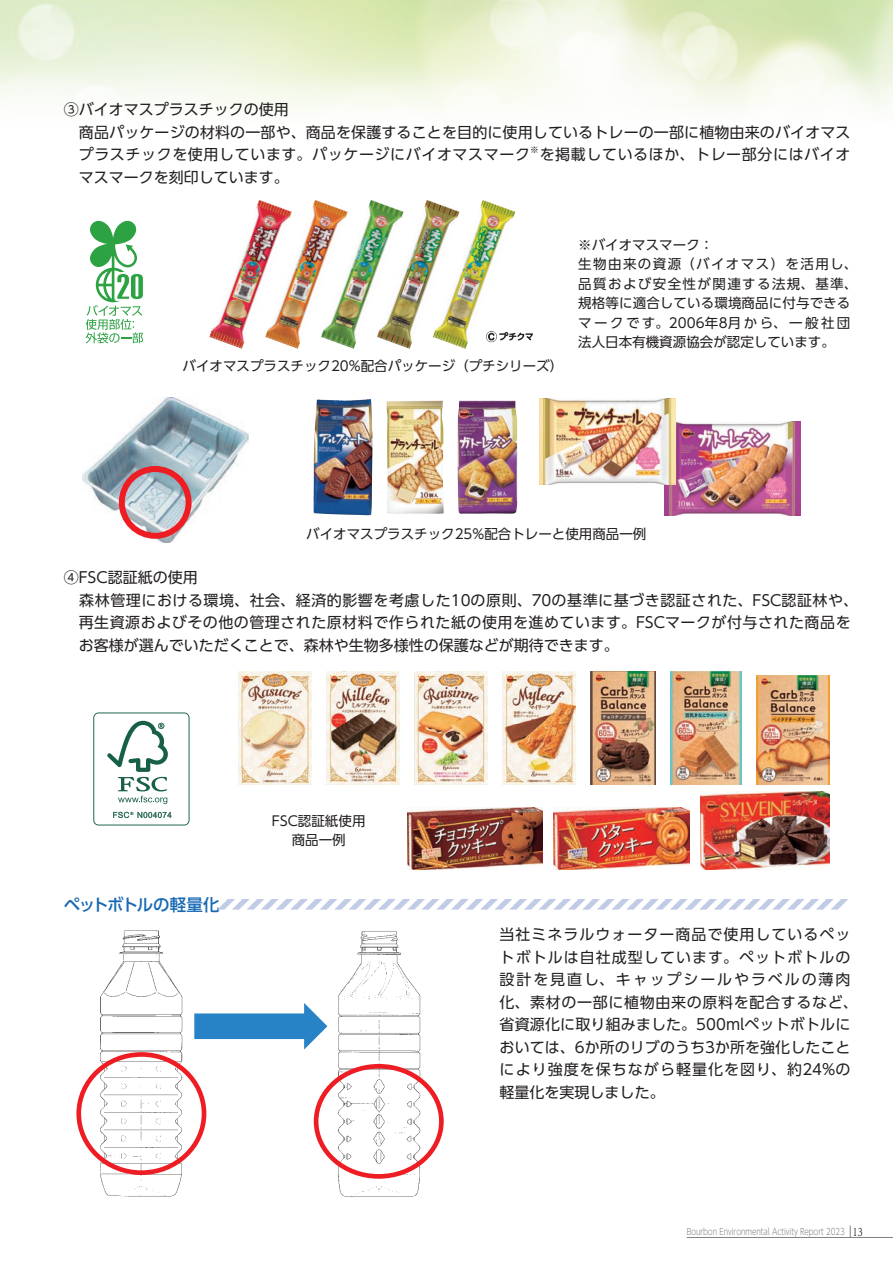
<style>
.page{position:relative;width:893px;height:1263px;background:#fff}
.page>*{position:absolute;margin:0;border:0;box-sizing:border-box;transform-origin:0 0}
.t1{font:15px/22.5px "UD Shin Go Pro";letter-spacing:.065em;color:#231f20}
.t2{font:15px "UD Shin Go Pro";letter-spacing:.035em;color:#231f20}
.t3{font:15px "UD Shin Go Pro";color:#231f20}
.t4{font:15px "UD Shin Go Pro";letter-spacing:.01em;color:#231f20}
.t5{font:13.5px/19.5px "UD Shin Go Pro";color:#231f20}
.t6{font:italic 500 12.3px "UD Shin Go Pro";color:#c1cbe6;scale:.67 1}
.t7{font:300 9px "UD Shin Go Pro";letter-spacing:-.01em;color:#808285;scale:.8 1}
.t8{font:8.7px "UD Shin Go Pro";color:#231f20}
.s1{font-style:normal;font-size:16.5px;color:#1768b4}
.s2{font-family:"UD Reimin Pro";font-weight:400;font-size:10.5px;color:#231f20}
</style>
<div class="page">
<hr style="left:687px;top:1237px;width:206px;height:1px;background:#808285">
<svg style="left:850px;top:1225px;width:1px;height:12px"></svg>
<svg style="left:86px;top:220px;width:58px;height:123px"></svg>
<img style="left:459px;top:200px;width:56px;height:149px">
<img style="left:209px;top:200px;width:56px;height:149px">
<img style="left:265px;top:200px;width:56px;height:149px">
<img style="left:321px;top:200px;width:56px;height:149px">
<img style="left:377px;top:200px;width:82px;height:149px">
<img style="left:386px;top:400px;width:58px;height:114px">
<img style="left:313px;top:399px;width:59px;height:116px">
<img style="left:458px;top:400px;width:59px;height:114px">
<img style="left:83px;top:397px;width:166px;height:146px">
<img style="left:664px;top:422px;width:136px;height:93px">
<img style="left:238px;top:672px;width:73px;height:113px">
<img style="left:590px;top:672px;width:66px;height:113px">
<img style="left:326px;top:672px;width:73px;height:113px">
<img style="left:671px;top:672px;width:70px;height:113px">
<img style="left:414px;top:672px;width:73px;height:113px">
<img style="left:756px;top:675px;width:73px;height:110px">
<img style="left:502px;top:672px;width:73px;height:113px">
<img style="left:407px;top:808px;width:135px;height:61px">
<img style="left:554px;top:808px;width:135px;height:61px">
<img style="left:700px;top:791px;width:129px;height:78px">
<svg style="left:93px;top:712px;width:97px;height:113px"></svg>
<div style="left:194px;top:1013px;width:113px;height:26px;background:#2783c5"></div>
<svg style="left:304px;top:1003px;width:23px;height:46px"></svg>
<div style="left:76px;top:1052px;width:130px;height:123px;border:5px solid #ee1d23;border-radius:50%"></div>
<div style="left:314px;top:1064px;width:130px;height:115px;border:5px solid #ee1d23;border-radius:50%"></div>
<img style="left:539px;top:398px;width:136px;height:86px">
<div style="left:119px;top:466px;width:73px;height:73px;border:6px solid #ee1d23;border-radius:50%"></div>
<img style="left:484px;top:328px;width:49px;height:16px">
<p class="t3" style="left:64px;top:97px;width:226px">③バイオマスプラスチックの使用</p>
<p class="t4" style="left:64px;top:120px;width:788px">　商品パッケージの材料の一部や、商品を保護することを目的に使用しているトレーの一部に植物由来のバイオマス</p>
<p class="t2" style="left:79px;top:142px;width:453px">プラスチックを使用しています。パッケージにバイオマスマーク</p>
<p class="t8" style="left:530px;top:143px;width:10px">※</p>
<p class="t2" style="left:540px;top:142px;width:312px">を掲載しているほか、トレー部分にはバイオ</p>
<p class="t3" style="left:79px;top:165px;width:211px">マスマークを刻印しています。</p>
<p class="t5" style="left:183px;top:356px;width:382px">バイオマスプラスチック20%配合パッケージ（プチシリーズ）</p>
<p class="t5" style="left:578px;top:234px;width:280px">※バイオマスマーク：<br>生物由来の資源（バイオマス）を活用し、品質および安全性が関連する法規、基準、規格等に適合している環境商品に付与できるマークです。2006年8月から、一般社団法人日本有機資源協会が認定しています。</p>
<p class="t5" style="left:306px;top:524px;width:342px">バイオマスプラスチック25%配合トレーと使用商品一例</p>
<p class="t3" style="left:64px;top:565px;width:135px">④FSC認証紙の使用</p>
<p class="t2" style="left:64px;top:588px;width:796px">　森林管理における環境、社会、経済的影響を考慮した10の原則、70の基準に基づき認証された、FSC認証林や、</p>
<p class="t2" style="left:79px;top:610px;width:773px">再生資源およびその他の管理された原材料で作られた紙の使用を進めています。FSCマークが付与された商品を</p>
<p class="t3" style="left:79px;top:633px;width:542px">お客様が選んでいただくことで、森林や生物多様性の保護などが期待できます。</p>
<p class="t5" style="left:272px;top:810px;width:95px;text-align:center">FSC認証紙使用商品一例</p>
<p class="t6" style="left:64px;top:894px;width:1188px"><span class="s1">ペットボトルの軽量化</span> ■■■■■■■■■■■■■■■■■■■■■■■■■■■■■■■■■■■■■■■■■■■</p>
<p class="t1" style="left:500px;top:923px;width:360px">当社ミネラルウォーター商品で使用しているペットボトルは自社成型しています。ペットボトルの設計を見直し、キャップシールやラベルの薄肉化、素材の一部に植物由来の原料を配合するなど、省資源化に取り組みました。500mlペットボトルにおいては、6か所のリブのうち3か所を強化したことにより強度を保ちながら軽量化を図り、約24%の軽量化を実現しました。</p>
<p class="t7" style="left:687px;top:1224px;width:221px">Bourbon Environmental Activity Report 2023 <span class="s2">13</span></p>
</div>
